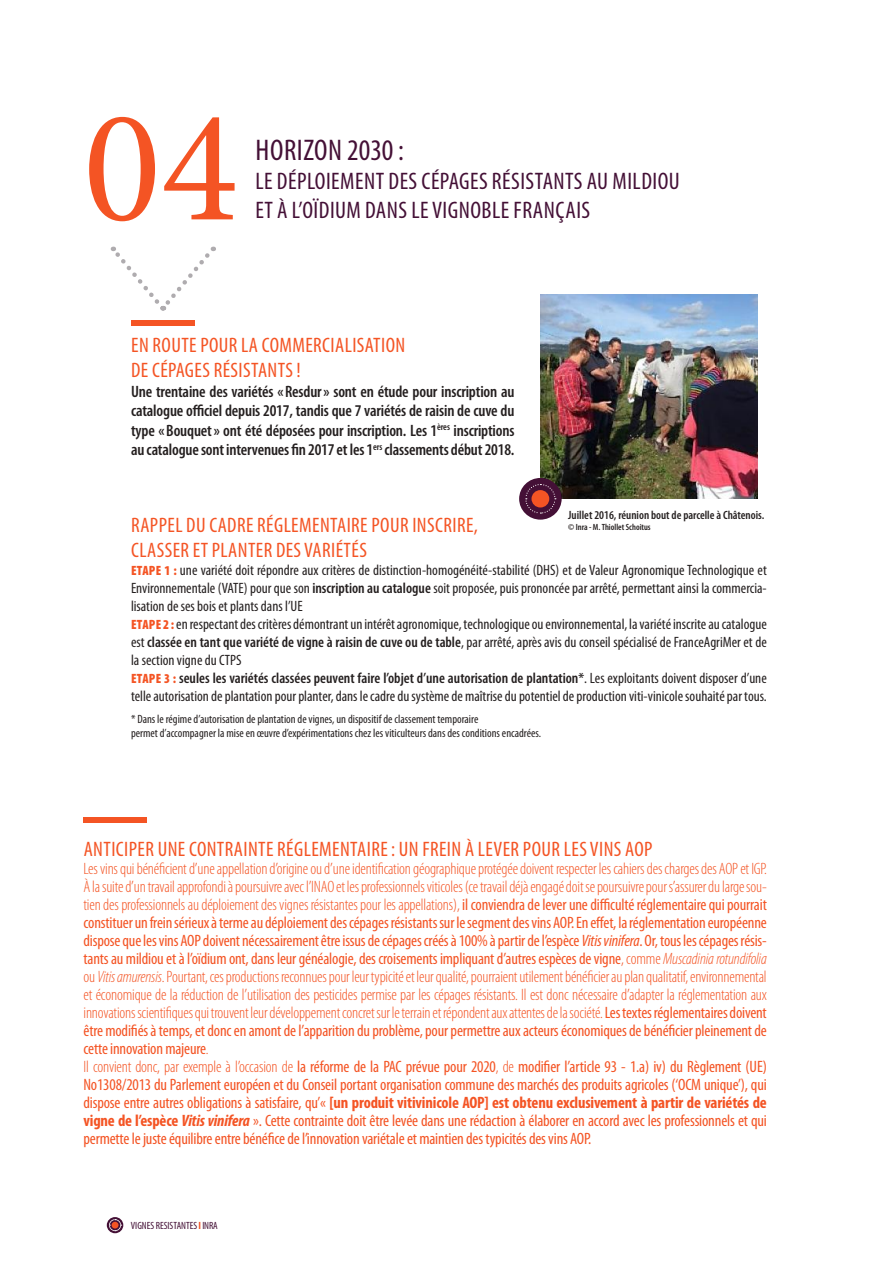
<style>
.page{position:relative;width:893px;height:1263px;background:#fff}
.page>*{position:absolute;margin:0;border:0;box-sizing:border-box;transform-origin:0 0}
.t1{font:161.4px "Minion Pro";color:#f45424}
.t2{font:condensed 30px "Myriad Pro";letter-spacing:.02em;color:#441036}
.t3{font:condensed 24px "Myriad Pro";letter-spacing:.02em;color:#441036}
.t4{font:condensed 21px/25.2px "Myriad Pro";letter-spacing:.02em;color:#f45424}
.t5{font:condensed 16.5px/18px "Myriad Pro";letter-spacing:-.01em;color:#f45424}
.t6{font:600 condensed 16.5px/19.5px "Myriad Pro";letter-spacing:-.01em;color:#241f1f;text-align:justify}
.t7{font:condensed 15px/18px "Myriad Pro";color:#241f1f}
.t8{font:condensed 12px/13.5px "Myriad Pro";color:#241f1f}
.t9{font:600 condensed 12px "Myriad Pro";color:#241f1f}
.t10{font:condensed 10.5px "Myriad Pro";color:#441036}
.t11{font:600 condensed 9px "Myriad Pro";color:#241f1f}
.s1{font-weight:900;font-size:13.5px;color:#f45424}
.s2{font-weight:600}
.s3{font-weight:300}
.s4{font-style:italic}
.s5{font-weight:300;font-style:italic}
.s6{font-weight:700}
.s7{font-weight:700;font-style:italic}
.s8{font-weight:700;color:#f45424}
</style>
<div class="page">
<svg style="left:110px;top:246px;width:104px;height:65px"></svg>
<div style="left:131px;top:321px;width:64px;height:5px;background:#f45424"></div>
<div style="left:84px;top:817px;width:63px;height:6px;background:#f45424"></div>
<img style="left:540px;top:295px;width:218px;height:204px">
<div style="left:519px;top:478px;width:43px;height:42px;background:#441036;border-radius:50%"></div>
<svg style="left:525px;top:483px;width:31px;height:31px"></svg>
<div style="left:531px;top:490px;width:18px;height:17px;background:#f45424;border-radius:50%"></div>
<svg style="left:107px;top:1217px;width:16px;height:16px"></svg>
<svg style="left:109px;top:1219px;width:13px;height:12px"></svg>
<div style="left:112px;top:1222px;width:7px;height:6px;background:#f45424;border-radius:50%"></div>
<h1 class="t1" style="left:84px;top:71px;width:156px">04</h1>
<h2 class="t2" style="left:256px;top:134px;width:150px">HORIZON 2030 :</h2>
<h3 class="t3" style="left:255px;top:168px;width:426px">LE DÉPLOIEMENT DES CÉPAGES RÉSISTANTS AU MILDIOU</h3>
<h3 class="t3" style="left:255px;top:197px;width:336px">ET À L’OÏDIUM DANS LE VIGNOBLE FRANÇAIS</h3>
<p class="t4" style="left:131px;top:333px;width:276px">EN ROUTE POUR LA COMMERCIALISATION<br>DE CÉPAGES RÉSISTANTS !</p>
<p class="t6" style="left:131px;top:382px;width:385px">Une trentaine des variétés «Resdur» sont en étude pour inscription au catalogue officiel depuis 2017, tandis que 7 variétés de raisin de cuve du type «Bouquet» ont été déposées pour inscription. Les 1<sup>ères</sup> inscriptions au catalogue sont intervenues fin 2017 et les 1<sup>ers</sup> classements début 2018.</p>
<p class="t9" style="left:568px;top:508px;width:198px">Juillet 2016, réunion bout de parcelle à Châtenois.</p>
<p class="t11" style="left:568px;top:522px;width:84px">© Inra - M. Thiollet Schoitus</p>
<p class="t4" style="left:131px;top:513px;width:348px">RAPPEL DU CADRE RÉGLEMENTAIRE POUR INSCRIRE,<br>CLASSER ET PLANTER DES VARIÉTÉS</p>
<p class="t7" style="left:131px;top:561px;width:637px"><span class="s1">ETAPE 1 :</span> une variété doit répondre aux critères de distinction-homogénéité-stabilité (DHS) et de Valeur Agronomique Technologique et Environnementale (VATE) pour que son <span class="s2">inscription au catalogue</span> soit proposée, puis prononcée par arrêté, permettant ainsi la commercia&shy;lisation de ses bois et plants dans l’UE<br><span class="s1">ETAPE 2 :</span> en respectant des critères démontrant un intérêt agronomique, technologique ou environnemental, la variété inscrite au catalogue est <span class="s2">classée en tant que variété de vigne à raisin de cuve ou de table</span>, par arrêté, après avis du conseil spécialisé de FranceAgriMer et de la section vigne du CTPS<br><span class="s1">ETAPE 3 :</span> <span class="s2">seules les variétés classées peuvent faire l’objet d’une autorisation de plantation*</span>. Les exploitants doivent disposer d’une telle autorisation de plantation pour planter, dans le cadre du système de maîtrise du potentiel de production viti-vinicole souhaité par tous.</p>
<p class="t8" style="left:131px;top:713px;width:412px">* Dans le régime d’autorisation de plantation de vignes, un dispositif de classement temporaire<br>permet d’accompagner la mise en œuvre d’expérimentations chez les viticulteurs dans des conditions encadrées.</p>
<p class="t4" style="left:84px;top:837px;width:570px">ANTICIPER UNE CONTRAINTE RÉGLEMENTAIRE : UN FREIN À LEVER POUR LES VINS AOP</p>
<p class="t5" style="left:84px;top:860px;width:685px"><span class="s3">Les vins qui bénéficient d’une appellation d’origine ou d’une identification géographique protégée doivent respecter les cahiers des charges des AOP et IGP.<br>À la suite d’un travail approfondi à poursuivre avec l’INAO et les professionnels viticoles (ce travail déjà engagé doit se poursuivre pour s’assurer du large sou&shy;tien des professionnels au déploiement des vignes résistantes pour les appellations),</span> il conviendra de lever une difficulté réglementaire qui pourrait constituer un frein sérieux à terme au déploiement des cépages résistants sur le segment des vins AOP. En effet, la réglementation européenne dispose que les vins AOP doivent nécessairement être issus de cépages créés à 100% à partir de l’espèce <span class="s4">Vitis vinifera</span>. Or, tous les cépages résis&shy;tants au mildiou et à l’oïdium ont, dans leur généalogie, des croisements impliquant d’autres espèces de vigne<span class="s3">, comme</span> <span class="s5">Muscadinia rotundifolia </span><span class="s3">ou</span> <span class="s5">Vitis amurensis</span><span class="s3">. Pourtant, ces productions reconnues pour leur typicité et leur qualité, pourraient utilement bénéficier au plan qualitatif, environnemental et économique de la réduction de l’utilisation des pesticides permise par les cépages résistants. Il est donc nécessaire d’adapter la réglementation aux innovations scientifiques qui trouvent leur développement concret sur le terrain et répondent aux attentes de la société.</span> Les textes réglementaires doivent être modifiés à temps, et donc en amont de l’apparition du problème, pour permettre aux acteurs économiques de bénéficier pleinement de cette innovation majeure<span class="s3">.<br>Il convient donc, par exemple à l’occasion de</span> la réforme de la PAC prévue pour 2020<span class="s3">, de</span> modifier l’article 93 - 1.a) iv) du Règlement (UE)<br>No1308/2013 du Parlement européen et du Conseil portant organisation commune des marchés des produits agricoles (‘OCM unique’), qui dispose entre autres obligations à satisfaire, qu’« <span class="s6">[un produit vitivinicole AOP] est obtenu exclusivement à partir de variétés de vigne de l’espèce</span> <span class="s7">Vitis vinifera</span> ». Cette contrainte doit être levée dans une rédaction à élaborer en accord avec les professionnels et qui permette le juste équilibre entre bénéfice de l’innovation variétale et maintien des typicités des vins AOP.</p>
<p class="t10" style="left:131px;top:1220px;width:88px">VIGNES RESISTANTES <span class="s8">I</span> INRA</p>
</div>
